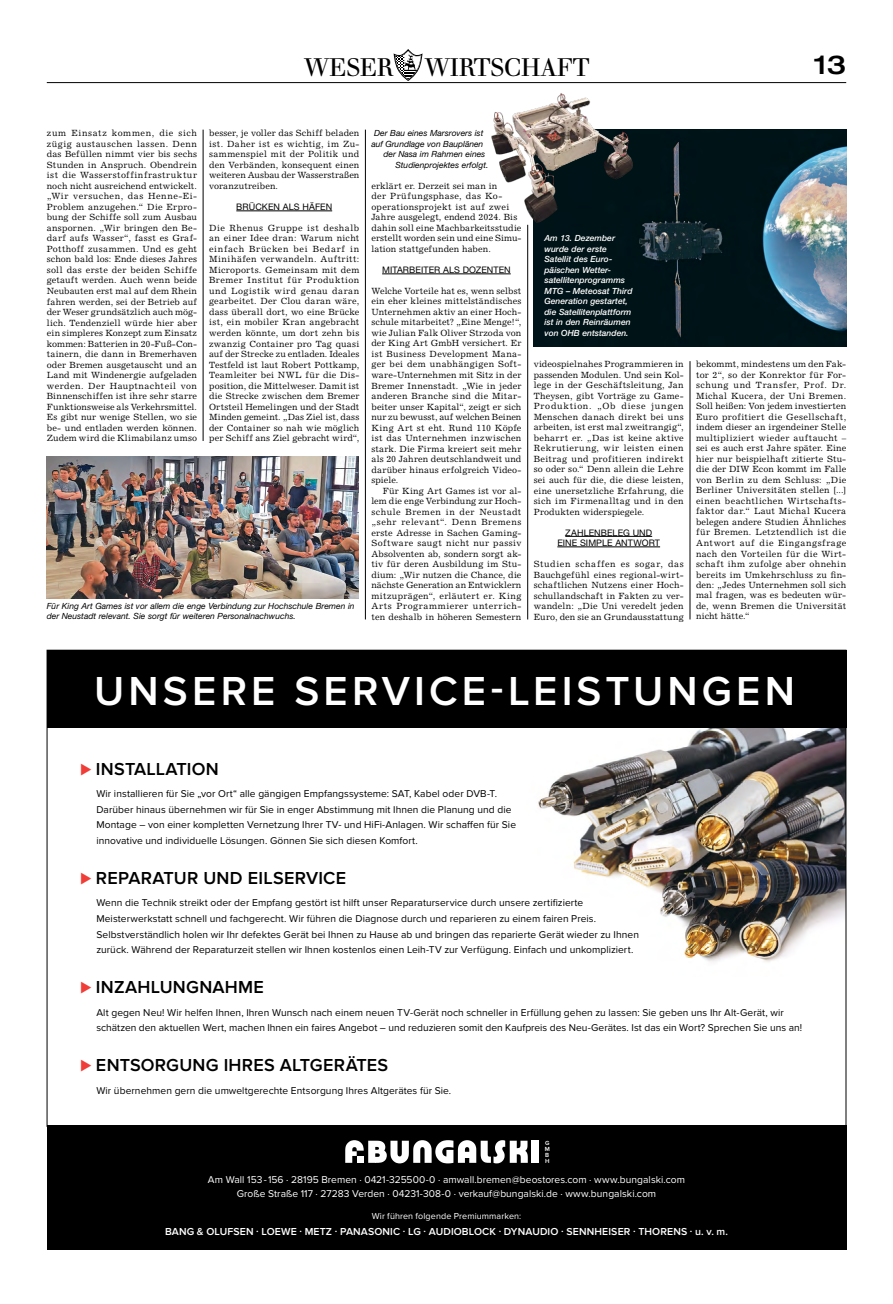
<style>
.page{position:relative;width:893px;height:1304px;background:#fff}
.page>*{position:absolute;margin:0;border:0;box-sizing:border-box;transform-origin:0 0}
.t1{font:600 42px "Proxima Nova";letter-spacing:.095em;color:#fff}
.t2{font:500 expanded 26.1px "Helvetica Neue LT Std";color:#000}
.t3{font:24.8px "Walbaum";letter-spacing:-.01em;color:#000}
.t4{font:600 18px "Proxima Nova";letter-spacing:.015em;color:#000}
.t5{font:600 10.5px "Proxima Nova";letter-spacing:.01em;color:#fff}
.t6{font:10.2px/15.6px "Proxima Nova";letter-spacing:.005em;color:#000}
.t7{font:10.2px/14px "Proxima Nova";letter-spacing:.005em;color:#fff;text-align:center}
.t8{font:9px/10.5px "Excelsior LT Std";letter-spacing:.015em;color:#000;text-align:justify}
.t9{font:9px/10.5px "Helvetica Neue LT Std";letter-spacing:.01em;color:#000;text-align:center}
.t10{font:9px "Proxima Nova";letter-spacing:.01em;color:#fff}
.t11{font:italic 8.5px/10.5px "Helvetica Neue LT Std";color:#000}
.t12{font:italic 500 8.5px/10.5px "Helvetica Neue LT Std";color:#fff}
.t13{font:600 6.1px/6px "Proxima Nova";color:#fff;text-align:justify}
.s1{font-size:19px;color:#f13d37}
</style>
<div class="page">
<svg style="left:394px;top:50px;width:28px;height:31px"></svg>
<hr style="left:47px;top:82px;width:799px;height:1px;background:#000">
<hr style="left:565px;top:536px;width:87px;height:1px;background:#000">
<hr style="left:557px;top:547px;width:103px;height:1px;background:#000">
<hr style="left:382px;top:274px;width:129px;height:1px;background:#000">
<hr style="left:365px;top:130px;width:1px;height:489px;background:#000">
<hr style="left:236px;top:211px;width:96px;height:1px;background:#000">
<hr style="left:203px;top:130px;width:1px;height:311px;background:#000">
<hr style="left:690px;top:361px;width:1px;height:258px;background:#000">
<hr style="left:527px;top:225px;width:1px;height:394px;background:#000">
<img style="left:534px;top:130px;width:312px;height:216px">
<img style="left:47px;top:456px;width:312px;height:142px">
<img style="left:491px;top:93px;width:154px;height:137px">
<div style="left:47px;top:1125px;width:799px;height:124px;background:#000"></div>
<div style="left:47px;top:650px;width:799px;height:77px;background:#000"></div>
<svg style="left:345px;top:1140px;width:183px;height:23px"></svg>
<div style="left:532px;top:1141px;width:7px;height:22px;background:#fff"></div>
<div style="left:357px;top:1156px;width:7px;height:7px;background:#fff"></div>
<img style="left:526px;top:727px;width:318px;height:235px">
<h3 class="t3" style="left:304px;top:52px;width:90px">WESER</h3>
<h3 class="t3" style="left:425px;top:52px;width:166px">WIRTSCHAFT</h3>
<h2 class="t2" style="left:814px;top:48px;width:34px">13</h2>
<p class="t8" style="left:47px;top:128px;width:152px">zum Einsatz kommen, die sich zügig austauschen lassen. Denn das Befüllen nimmt vier bis sechs Stunden in Anspruch. Obendrein ist die Wasserstoffinfrastruktur noch nicht ausreichend entwickelt. „Wir versuchen, das Henne-Ei-Problem anzugehen.“ Die Erpro&shy;bung der Schiffe soll zum Ausbau anspornen. „Wir bringen den Be&shy;darf aufs Wasser“, fasst es Graf-Potthoff zusammen. Und es geht schon bald los: Ende dieses Jahres soll das erste der beiden Schiffe getauft werden. Auch wenn beide Neubauten erst mal auf dem Rhein fahren werden, sei der Betrieb auf der Weser grundsätzlich auch mög&shy;lich. Tendenziell würde hier aber ein simpleres Konzept zum Einsatz kommen: Batterien in 20-Fuß-Con&shy;tainern, die dann in Bremerhaven oder Bremen ausgetauscht und an Land mit Windenergie aufgeladen werden. Der Hauptnachteil von Binnenschiffen ist ihre sehr starre Funktionsweise als Verkehrsmittel.<br>Es gibt nur wenige Stellen, wo sie be- und entladen werden können.<br>Zudem wird die Klimabilanz umso</p>
<p class="t8" style="left:209px;top:128px;width:152px">besser, je voller das Schiff beladen ist. Daher ist es wichtig, im Zu&shy;sammenspiel mit der Politik und den Verbänden, konsequent einen weiteren Ausbau der Wasserstraßen voranzutreiben.</p>
<p class="t9" style="left:236px;top:201px;width:97px">BRÜCKEN ALS HÄFEN</p>
<p class="t8" style="left:209px;top:223px;width:152px">Die Rhenus Gruppe ist deshalb an einer Idee dran: Warum nicht einfach Brücken bei Bedarf in Minihäfen verwandeln. Auftritt:<br>Microports. Gemeinsam mit dem Bremer Institut für Produktion und Logistik wird genau daran gearbeitet. Der Clou daran wäre, dass überall dort, wo eine Brücke ist, ein mobiler Kran angebracht werden könnte, um dort zehn bis zwanzig Container pro Tag quasi auf der Strecke zu entladen. Ideales Testfeld ist laut Robert Pottkamp, Teamleiter bei NWL für die Dis&shy;position, die Mittelweser. Damit ist die Strecke zwischen dem Bremer Ortsteil Hemelingen und der Stadt Minden gemeint. „Das Ziel ist, dass der Container so nah wie möglich per Schiff ans Ziel gebracht wird“,</p>
<p class="t11" style="left:47px;top:601px;width:309px">Für King Art Games ist vor allem die enge Verbindung zur Hochschule Bremen in der Neustadt relevant. Sie sorgt für weiteren Personalnachwuchs.</p>
<p class="t11" style="left:374px;top:128px;width:111px">Der Bau eines Mars rovers ist</p>
<p class="t11" style="left:371px;top:139px;width:114px">auf Grundlage von Bauplänen</p>
<p class="t11" style="left:383px;top:149px;width:103px">der Nasa im Rahmen eines</p>
<p class="t11" style="left:395px;top:160px;width:94px">Studienprojektes erfolgt.</p>
<p class="t8" style="left:371px;top:181px;width:151px;text-align:left">erklärt er. Derzeit sei man in<br>der Prüfungsphase, das Ko&shy;operationsprojekt ist auf zwei<br>Jahre ausgelegt, endend 2024. Bis dahin soll eine Machbarkeitsstudie erstellt worden sein und eine Simu&shy;lation stattgefunden haben.</p>
<p class="t9" style="left:382px;top:264px;width:130px">MITARBEITER ALS DOZENTEN</p>
<p class="t8" style="left:371px;top:286px;width:152px">Welche Vorteile hat es, wenn selbst ein eher kleines mittelständisches Unternehmen aktiv an einer Hoch&shy;schule mitarbeitet? „Eine Menge!“, wie Julian Falk Oliver Strzoda von der King Art GmbH versichert. Er ist Business Development Mana&shy;ger bei dem unabhängigen Soft&shy;ware-Unternehmen mit Sitz in der Bremer Innenstadt. „Wie in jeder anderen Branche sind die Mitar&shy;beiter unser Kapital“, zeigt er sich nur zu bewusst, auf welchen Beinen King Art st eht. Rund 110 Köpfe ist das Unternehmen inzwischen stark. Die Firma kreiert seit mehr als 20 Jahren deutschlandweit und darüber hinaus erfolgreich Video&shy;spiele.</p>
<p class="t8" style="left:371px;top:485px;width:152px;text-indent:11px">Für King Art Games ist vor al&shy;lem die enge Verbindung zur Hoch&shy;schule Bremen in der Neustadt „sehr relevant“. Denn Bremens erste Adresse in Sachen Gaming-Software saugt nicht nur passiv Absolventen ab, sondern sorgt ak&shy;tiv für deren Ausbildung im Stu&shy;dium: „Wir nutzen die Chance, die nächste Generation an Entwicklern mitzuprägen“, erläutert er. King Arts Programmierer unterrich&shy;ten deshalb in höheren Semestern</p>
<p class="t12" style="left:544px;top:233px;width:90px">Am 13. Dezember wurde der erste<br>Satellit des Euro&shy;päischen Wetter&shy;satellitenprogramms<br>MTG – Meteosat Third<br>Generation gestartet, die Satellitenplattform ist in den Reinräumen von OHB entstanden.</p>
<p class="t8" style="left:534px;top:359px;width:152px">video spielnahes Programmieren in passenden Modulen. Und sein Kol&shy;lege in der Geschäftsleitung, Jan Theysen, gibt Vorträge zu Game-Produktion. „Ob diese jungen Menschen danach direkt bei uns arbeiten, ist erst mal zweitrangig“, beharrt er. „Das ist keine aktive Rekrutierung, wir leisten einen Beitrag und profitieren indirekt so oder so.“ Denn allein die Lehre sei auch für die, die diese leisten, eine unersetzliche Erfahrung, die sich im Firmenalltag und in den Produkten widerspiegele.</p>
<p class="t9" style="left:557px;top:527px;width:104px">ZAHLENBELEG UND<br>EINE SIMPLE ANTWORT</p>
<p class="t8" style="left:534px;top:559px;width:152px">Studien schaffen es sogar, das Bauchgefühl eines regional-wirt&shy;schaftlichen Nutzens einer Hoch&shy;schullandschaft in Fakten zu ver&shy;wandeln: „Die Uni veredelt jeden Euro, den sie an Grundausstattung</p>
<p class="t8" style="left:696px;top:359px;width:152px">bekommt, mindestens um den Fak&shy;tor 2“, so der Konrektor für For&shy;schung und Transfer, Prof. Dr.<br>Michal Kucera, der Uni Bremen.<br>Soll heißen: Von jedem investierten Euro profitiert die Gesellschaft, indem dieser an irgendeiner Stelle multipliziert wieder auftaucht – sei es auch erst Jahre später. Eine hier nur beispielhaft zitierte Stu&shy;die der DIW Econ kommt im Falle von Berlin zu dem Schluss: „Die Berliner Universitäten stellen [...] einen beachtlichen Wirtschafts&shy;faktor dar.“ Laut Michal Kucera belegen andere Studien Ähnliches für Bremen. Letztendlich ist die Antwort auf die Eingangsfrage nach den Vorteilen für die Wirt&shy;schaft ihm zufolge aber ohnehin bereits im Umkehrschluss zu n&shy;den: „Jedes Unternehmen soll sich mal fragen, was es bedeuten wür&shy;de, wenn Bremen die Universität nicht hätte.“</p>
<h1 class="t1" style="left:94px;top:666px;width:702px">UNSERE SERVICE-LEISTUNGEN</h1>
<h3 class="t4" style="left:80px;top:758px;width:140px"><span class="s1">⊲</span> INSTALLATION</h3>
<p class="t6" style="left:96px;top:786px;width:421px">Wir installieren für Sie „vor Ort“ alle gängigen Empfangssysteme: SAT, Kabel oder DVB-T.<br>Darüber hinaus übernehmen wir für Sie in enger Abstimmung mit Ihnen die Planung und die Montage – von einer kompletten Vernetzung Ihrer TV- und HiFi-Anlagen. Wir schaffen für Sie innovative und individuelle Lösungen. Gönnen Sie sich diesen Komfort.</p>
<h3 class="t4" style="left:80px;top:868px;width:268px"><span class="s1">⊲</span> REPARATUR UND EILSERVICE</h3>
<p class="t6" style="left:96px;top:895px;width:544px">Wenn die Technik streikt oder der Empfang gestört ist hilft unser Reparaturservice durch unsere zertifizierte Meisterwerkstatt schnell und fachgerecht. Wir führen die Diagnose durch und reparieren zu einem fairen Preis.<br>Selbstverständlich holen wir Ihr defektes Gerät bei Ihnen zu Hause ab und bringen das reparierte Gerät wieder zu Ihnen zurück. Während der Reparaturzeit stellen wir Ihnen kostenlos einen Leih-TV zur Verfügung. Einfach und unkompliziert.</p>
<h3 class="t4" style="left:80px;top:977px;width:185px"><span class="s1">⊲</span> INZAHLUNGNAHME</h3>
<p class="t6" style="left:96px;top:1005px;width:707px">Alt gegen Neu! Wir helfen Ihnen, Ihren Wunsch nach einem neuen TV-Gerät noch schneller in Erfüllung gehen zu lassen: Sie geben uns Ihr Alt-Gerät, wir schätzen den aktuellen Wert, machen Ihnen ein faires Angebot – und reduzieren somit den Kaufpreis des Neu-Gerätes. Ist das ein Wort? Sprechen Sie uns an!</p>
<h3 class="t4" style="left:80px;top:1055px;width:310px"><span class="s1">⊲</span> ENTSORGUNG IHRES ALTGERÄTES</h3>
<p class="t6" style="left:96px;top:1083px;width:356px">Wir übernehmen gern die umweltgerechte Entsorgung Ihres Altgerätes für Sie.</p>
<p class="t13" style="left:545px;top:1140px;width:7px">G M B H</p>
<p class="t7" style="left:208px;top:1172px;width:479px">Am Wall 153 - 156 · 28195 Bremen · 0421-325500-0 · amwall.bremen@beostores.com · www.bungalski.com<br>Große Straße 117 · 27283 Verden · 04231-308-0 · verkauf@bungalski.de · www.bungalski.com</p>
<p class="t10" style="left:372px;top:1211px;width:151px">Wir führen folgende Premiummarken:</p>
<p class="t5" style="left:165px;top:1225px;width:564px">BANG &amp; OLUFSEN · LOEWE · METZ · PANASONIC · LG · AUDIOBLOCK · DYNAUDIO · SENNHEISER · THORENS · u. v. m.</p>
</div>
